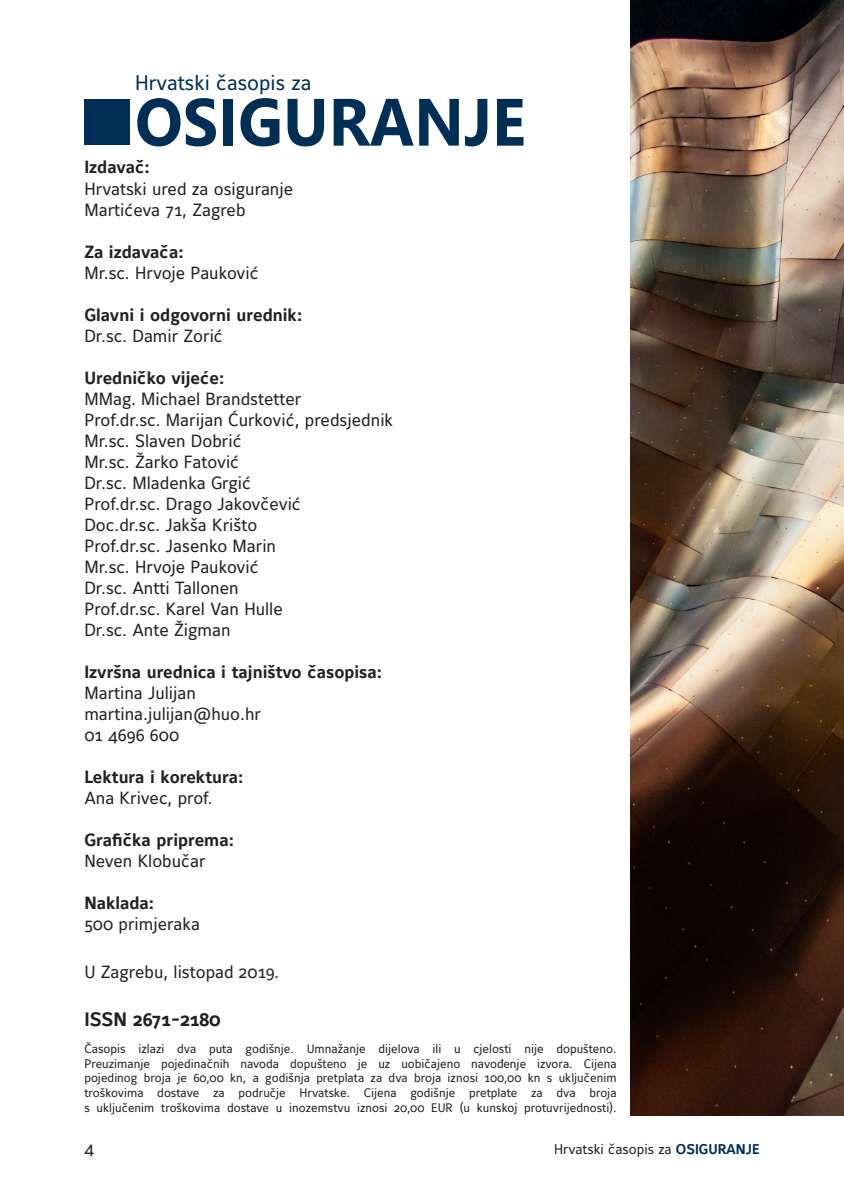
<style>
.page{position:relative;width:844px;height:1191px;background:#fff}
.page>*{position:absolute;margin:0;border:0;box-sizing:border-box;transform-origin:0 0}
.t1{font:700 66.85px "Gisha";color:#002e54;scale:.94 1}
.t2{font:21px "Maurea";color:#002e54}
.t3{font:700 19.25px "Maurea";color:#231f20}
.t4{font:17.5px "Maurea";color:#231f20}
.t5{font:700 17.5px "Maurea";color:#231f20}
.t6{font:14px "Maurea";color:#231f20}
.t7{font:12.25px/14.7px "Maurea";color:#231f20;text-align:justify}
.s1{font-weight:700;color:#002e54}
</style>
<div class="page">
<div style="left:84px;top:99px;width:46px;height:46px;background:#002e54"></div>
<img style="left:630px;top:0;width:213px;height:1115px">
<p class="t2" style="left:135px;top:71px;width:178px">Hrvatski časopis za</p>
<p class="t1" style="left:135px;top:84px;width:417px">OSIGURANJE</p>
<p class="t5" style="left:84px;top:158px;width:67px">Izdavač:</p>
<p class="t4" style="left:84px;top:179px;width:210px">Hrvatski ured za osiguranje</p>
<p class="t4" style="left:84px;top:200px;width:163px">Martićeva 71, Zagreb</p>
<p class="t5" style="left:84px;top:242px;width:101px">Za izdavača:</p>
<p class="t4" style="left:84px;top:263px;width:176px">Mr.sc. Hrvoje Pauković</p>
<p class="t5" style="left:84px;top:305px;width:219px">Glavni i odgovorni urednik:</p>
<p class="t4" style="left:84px;top:326px;width:140px">Dr.sc. Damir Zorić</p>
<p class="t5" style="left:84px;top:368px;width:141px">Uredničko vijeće:</p>
<p class="t4" style="left:84px;top:389px;width:218px">MMag. Michael Brandstetter</p>
<p class="t4" style="left:84px;top:410px;width:310px">Prof.dr.sc. Marijan Ćurković, predsjednik</p>
<p class="t4" style="left:84px;top:431px;width:159px">Mr.sc. Slaven Dobrić</p>
<p class="t4" style="left:84px;top:452px;width:156px">Mr.sc. Žarko Fatović</p>
<p class="t4" style="left:84px;top:473px;width:168px">Dr.sc. Mladenka Grgić</p>
<p class="t4" style="left:84px;top:494px;width:218px">Prof.dr.sc. Drago Jakovčević</p>
<p class="t4" style="left:84px;top:515px;width:174px">Doc.dr.sc. Jakša Krišto</p>
<p class="t4" style="left:84px;top:536px;width:193px">Prof.dr.sc. Jasenko Marin</p>
<p class="t4" style="left:84px;top:557px;width:176px">Mr.sc. Hrvoje Pauković</p>
<p class="t4" style="left:84px;top:578px;width:156px">Dr.sc. Antti Tallonen</p>
<p class="t4" style="left:84px;top:599px;width:200px">Prof.dr.sc. Karel Van Hulle</p>
<p class="t4" style="left:84px;top:620px;width:148px">Dr.sc. Ante Žigman</p>
<p class="t5" style="left:84px;top:662px;width:299px">Izvršna urednica i tajništvo časopisa:</p>
<p class="t4" style="left:84px;top:683px;width:113px">Martina Julijan</p>
<p class="t4" style="left:84px;top:704px;width:178px">martina.julijan@huo.hr</p>
<p class="t4" style="left:84px;top:725px;width:96px">01 4696 600</p>
<p class="t5" style="left:84px;top:767px;width:160px">Lektura i korektura:</p>
<p class="t4" style="left:84px;top:788px;width:130px">Ana Krivec, prof.</p>
<p class="t5" style="left:84px;top:830px;width:151px">Grafička priprema:</p>
<p class="t4" style="left:84px;top:851px;width:123px">Neven Klobučar</p>
<p class="t5" style="left:84px;top:893px;width:71px">Naklada:</p>
<p class="t4" style="left:84px;top:914px;width:117px">500 primjeraka</p>
<p class="t4" style="left:84px;top:962px;width:196px">U Zagrebu, listopad 2019.</p>
<p class="t3" style="left:84px;top:1009px;width:138px">ISSN 2671-2180</p>
<p class="t7" style="left:84px;top:1041px;width:533px">Časopis izlazi dva puta godišnje. Umnažanje dijelova ili u cjelosti nije dopušteno.<br>Preuzimanje pojedinačnih navoda dopušteno je uz uobičajeno navođenje izvora. Cijena pojedinog broja je 60,00 kn, a godišnja pretplata za dva broja iznosi 100,00 kn s uključenim troškovima dostave za područje Hrvatske. Cijena godišnje pretplate za dva broja s uključenim troškovima dostave u inozemstvu iznosi 20,00 EUR (u kunskoj protuvrijednosti).</p>
<p class="t4" style="left:84px;top:1137px;width:11px">4</p>
<p class="t6" style="left:554px;top:1141px;width:207px">Hrvatski časopis za <span class="s1">OSIGURANJE</span></p>
</div>
